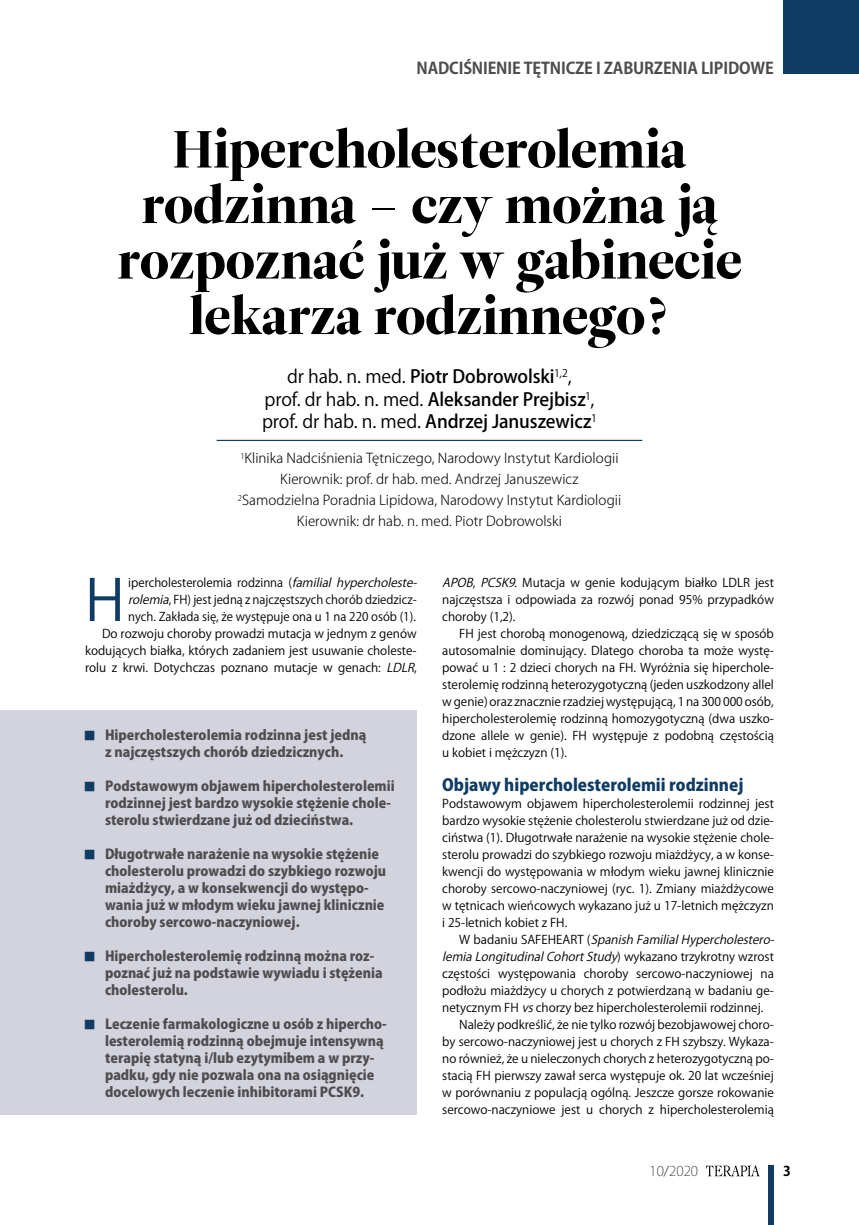
<style>
.page{position:relative;width:859px;height:1225px;background:#fff}
.page>*{position:absolute;margin:0;border:0;box-sizing:border-box;transform-origin:0 0}
.t1{font:56.7px "Koz Go Pr 6 N";color:#0f3c64}
.t2{font:51.9px/55.5px "Leitura Display";color:#000;text-align:center}
.t3{font:500 18px/22.5px "Koz Go Pr 6 N";letter-spacing:-.01em;color:#000;text-align:center}
.t4{font:800 16.5px "Koz Go Pr 6 N";color:#0f3c64}
.t5{font:700 16.05px "Koz Go Pr 6 N";letter-spacing:-.01em;color:#4d4d4f}
.t6{font:800 13.5px/17px "Koz Go Pr 6 N";color:#4d4d4f}
.t7{font:300 13.5px/21px "Koz Go Pr 6 N";color:#000;text-align:center}
.t8{font:200 13.5px "Koz Go Pr 6 N";color:#000}
.t9{font:700 13.5px "Koz Go Pr 6 N";color:#000}
.t10{font:12px/17px "Koz Go Pr 6 N";color:#000;text-align:justify}
.s1{font-weight:400}
.s2{font-style:italic}
.s3{font-weight:700;font-size:11.85px;color:#0f3c64}
</style>
<div class="page">
<svg style="left:706px;top:1165px;width:54px;height:11px"></svg>
<div style="left:769px;top:1165px;width:5px;height:60px;background:#0f3c64"></div>
<div style="left:783px;top:0;width:76px;height:73px;background:#0f3c64"></div>
<hr style="left:217px;top:440px;width:425px;height:1px;background:#0f3c64">
<div style="left:0;top:710px;width:417px;height:404px;background:#d2d3dc"></div>
<h3 class="t5" style="left:416px;top:59px;width:359px">NADCIŚNIENIE TĘTNICZE I ZABURZENIA LIPIDOWE</h3>
<h2 class="t2" style="left:117px;top:122px;width:626px">Hipercholesterolemia rodzinna ‒ czy można ją rozpoznać już w gabinecie lekarza rodzinnego?</h2>
<h3 class="t3" style="left:262px;top:366px;width:336px"><span class="s1">dr hab. n. med.</span> Piotr Dobrowolski<sup>1,2</sup><span class="s1">,<br>prof. dr hab. n. med.</span> Aleksander Prejbisz<sup>1</sup><span class="s1">, prof. dr hab. n. med.</span> Andrzej Januszewicz<sup>1</sup></h3>
<p class="t7" style="left:238px;top:448px;width:385px"><sup>1</sup>Klinika Nadciśnienia Tętniczego, Narodowy Instytut Kardiologii Kierownik: prof. dr hab. med. Andrzej Januszewicz <sup>2</sup>Samodzielna Poradnia Lipidowa, Narodowy Instytut Kardiologii Kierownik: dr hab. n. med. Piotr Dobrowolski</p>
<h1 class="t1" style="left:85px;top:568px;width:41px">H</h1>
<p class="t10" style="left:128px;top:574px;width:295px">ipercholesterolemia rodzinna (<span class="s2">familial hypercholeste-</span></p>
<p class="t10" style="left:128px;top:591px;width:290px"><span class="s2">rolemia</span>, FH) jest jedną z najczęstszych chorób dziedzicz-</p>
<p class="t10" style="left:128px;top:608px;width:289px">nych. Zakłada się, że występuje ona u 1 na 220 osób (1).</p>
<p class="t10" style="left:102px;top:625px;width:316px">Do rozwoju choroby prowadzi mutacja w jednym z genów</p>
<p class="t10" style="left:85px;top:642px;width:333px">kodujących białka, których zadaniem jest usuwanie choleste-</p>
<p class="t10" style="left:85px;top:659px;width:335px">rolu z krwi. Dotychczas poznano mutacje w genach: <span class="s2">LDLR</span>,</p>
<p class="t6" style="left:84px;top:727px;width:284px;text-align:center"><span class="s3">■</span> Hipercholesterolemia rodzinna jest jedną z najczęstszych chorób dziedzicznych.</p>
<p class="t6" style="left:105px;top:778px;width:291px;text-indent:-21px"><span class="s3">■</span> Podstawowym objawem hipercholesterolemii rodzinnej jest bardzo wysokie stężenie chole&shy;sterolu stwierdzane już od dzieciństwa.</p>
<p class="t6" style="left:105px;top:846px;width:283px;text-indent:-21px"><span class="s3">■</span> Długotrwałe narażenie na wysokie stężenie cholesterolu prowadzi do szybkiego rozwoju miażdżycy, a w konsekwencji do występo&shy;wania już w młodym wieku jawnej klinicznie choroby sercowo-naczyniowej.</p>
<p class="t6" style="left:105px;top:948px;width:279px;text-indent:-21px"><span class="s3">■</span> Hipercholesterolemię rodzinną można roz&shy;poznać już na podstawie wywiadu i stężenia cholesterolu.</p>
<p class="t6" style="left:105px;top:1016px;width:283px;text-indent:-21px"><span class="s3">■</span> Leczenie farmakologiczne u osób z hipercho&shy;lesterolemią rodzinną obejmuje intensywną terapię statyną i/lub ezytymibem a w przy&shy;padku, gdy nie pozwala ona na osiągnięcie docelowych leczenie inhibitorami PCSK9.</p>
<p class="t10" style="left:442px;top:574px;width:333px"><span class="s2">APOB</span>, <span class="s2">PCSK9</span>. Mutacja w genie kodującym białko LDLR jest najczęstsza i odpowiada za rozwój ponad 95% przypadków choroby (1,2).</p>
<p class="t10" style="left:442px;top:625px;width:333px;text-indent:17px">FH jest chorobą monogenową, dziedziczącą się w sposób autosomalnie dominujący. Dlatego choroba ta może wystę&shy;pować u 1 : 2 dzieci chorych na FH. Wyróżnia się hiperchole&shy;sterolemię rodzinną heterozygotyczną (jeden uszkodzony allel w genie) oraz znacznie rzadziej występującą, 1 na 300 000 osób, hipercholesterolemię rodzinną homozygotyczną (dwa uszko&shy;dzone allele w genie). FH występuje z podobną częstością u kobiet i mężczyzn (1).</p>
<h3 class="t4" style="left:442px;top:776px;width:303px">Objawy hipercholesterolemii rodzinnej</h3>
<p class="t10" style="left:442px;top:795px;width:333px">Podstawowym objawem hipercholesterolemii rodzinnej jest bardzo wysokie stężenie cholesterolu stwierdzane już od dzie&shy;ciństwa (1). Długotrwałe narażenie na wysokie stężenie chole&shy;sterolu prowadzi do szybkiego rozwoju miażdżycy, a w konse&shy;kwencji do występowania w młodym wieku jawnej klinicznie choroby sercowo-naczyniowej (ryc. 1). Zmiany miażdżycowe w tętnicach wieńcowych wykazano już u 17-letnich mężczyzn i 25-letnich kobiet z FH.</p>
<p class="t10" style="left:442px;top:931px;width:338px;text-align:left;text-indent:17px">W b a d a n i u S A F E H E A RT ( <span class="s2">SpanishFamilialHypercholestero&shy;lemiaLongitudinalCohortStudy</span>) wy ka z a n o t rzy k r o t n y wz r o s t częstości występowania choroby sercowo-naczyniowej na podłożu miażdżycy u chorych z potwierdzaną w badaniu ge&shy;netycznym FH <span class="s2">vs</span>chorzy bez hipercholesterolemii rodzinnej.</p>
<p class="t10" style="left:442px;top:1016px;width:333px;text-indent:17px">Należy podkreślić, że nie tylko rozwój bezobjawowej choro&shy;by sercowo-naczyniowej jest u chorych z FH szybszy. Wykaza&shy;no również, że u nieleczonych chorych z heterozygotyczną po&shy;stacią FH pierwszy zawał serca występuje ok. 20 lat wcześniej w porównaniu z populacją ogólną. Jeszcze gorsze rokowanie sercowo-naczyniowe jest u chorych z hipercholesterolemią</p>
<p class="t8" style="left:649px;top:1163px;width:50px">10/2020</p>
<p class="t9" style="left:783px;top:1163px;width:9px">3</p>
</div>
